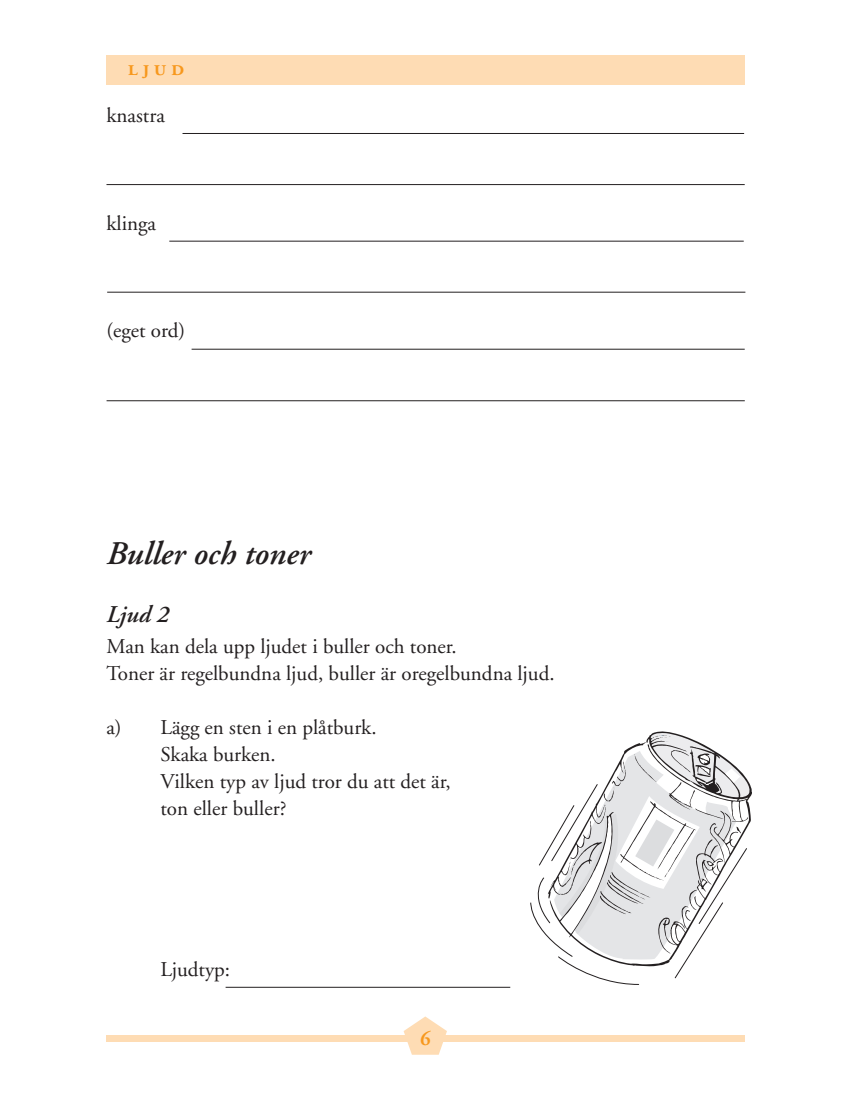
<style>
.page{position:relative;width:851px;height:1106px;background:#fff}
.page>*{position:absolute;margin:0;border:0;box-sizing:border-box;transform-origin:0 0}
.t1{font:italic 600 33px "Adobe Garamond";color:#231f20}
.t2{font:italic 600 24px "Adobe Garamond";color:#231f20}
.t3{font:22.5px "Adobe Garamond Semibold SC";color:#f7981d}
.t4{font:21px/27px "Adobe Garamond";color:#231f20}
</style>
<div class="page">
<div style="left:106px;top:1035px;width:638px;height:7px;background:#fedcb4"></div>
<svg style="left:403px;top:1016px;width:44px;height:38px"></svg>
<div style="left:106px;top:55px;width:638px;height:30px;background:#fedcb4"></div>
<hr style="left:182px;top:133px;width:562px;height:1px;background:#231f20">
<hr style="left:106px;top:184px;width:638px;height:1px;background:#231f20">
<hr style="left:169px;top:241px;width:574px;height:1px;background:#231f20">
<hr style="left:107px;top:292px;width:638px;height:1px;background:#231f20">
<hr style="left:106px;top:400px;width:638px;height:1px;background:#231f20">
<hr style="left:191px;top:349px;width:553px;height:1px;background:#231f20">
<hr style="left:225px;top:986px;width:285px;height:1px;background:#231f20">
<svg style="left:608px;top:732px;width:142px;height:96px"></svg>
<svg style="left:530px;top:783px;width:217px;height:201px"></svg>
<p class="t3" style="left:128px;top:56px;width:58px">ljud</p>
<p class="t4" style="left:106px;top:102px;width:60px">knastra</p>
<p class="t4" style="left:106px;top:210px;width:51px">klinga</p>
<p class="t4" style="left:106px;top:318px;width:80px">(eget ord)</p>
<h1 class="t1" style="left:106px;top:535px;width:206px">Buller och toner</h1>
<p class="t2" style="left:106px;top:601px;width:64px">Ljud 2</p>
<p class="t4" style="left:106px;top:633px;width:449px">Man kan dela upp ljudet i buller och toner.<br>Toner är regelbundna ljud, buller är oregelbundna ljud.</p>
<p class="t4" style="left:160px;top:714px;width:292px;text-indent:-54px">a) Lägg en sten i en plåtburk.<br>Skaka burken.<br>Vilken typ av ljud tror du att det är, ton eller buller?</p>
<p class="t4" style="left:160px;top:956px;width:71px">Ljudtyp:</p>
<p class="t3" style="left:420px;top:1025px;width:13px">6</p>
</div>
